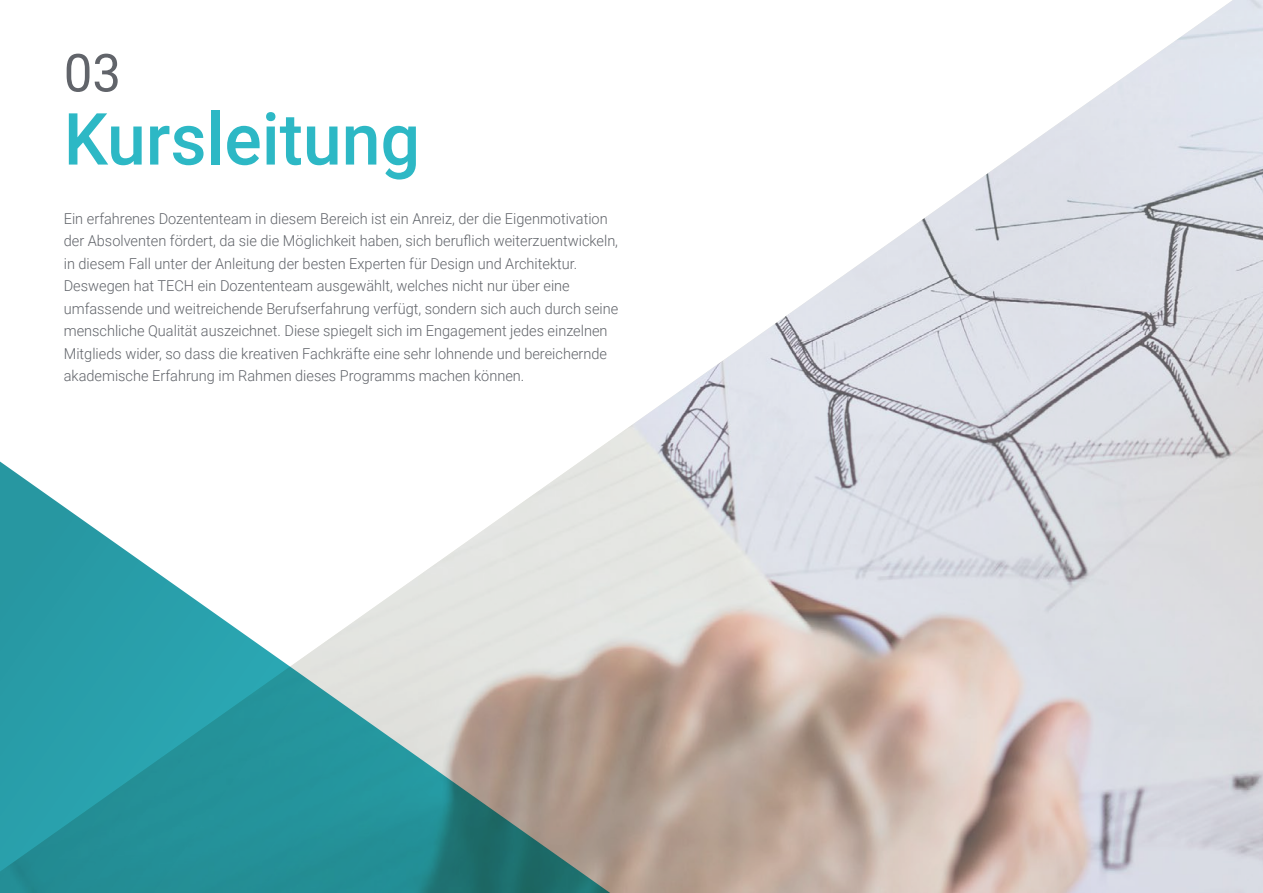
<style>
.page{position:relative;width:1263px;height:893px;background:#fff}
.page>*{position:absolute;margin:0;border:0;box-sizing:border-box;transform-origin:0 0}
.t1{font:500 72px "Roboto";color:#2db8c5}
.t2{font:52.5px "Roboto";color:#61646a}
.t3{font:300 15px/22.5px "Roboto";color:#61646a}
</style>
<div class="page">
<img style="left:602px;top:0;width:661px;height:893px">
<svg style="left:0;top:446px;width:640px;height:447px"></svg>
<h2 class="t2" style="left:64px;top:36px;width:59px">03</h2>
<h1 class="t1" style="left:64px;top:89px;width:358px">Kursleitung</h1>
<p class="t3" style="left:64px;top:207px;width:556px">Ein erfahrenes Dozententeam in diesem Bereich ist ein Anreiz, der die Eigenmotivation der Absolventen fördert, da sie die Möglichkeit haben, sich beruflich weiterzuentwickeln, in diesem Fall unter der Anleitung der besten Experten für Design und Architektur.<br>Deswegen hat TECH ein Dozententeam ausgewählt, welches nicht nur über eine umfassende und weitreichende Berufserfahrung verfügt, sondern sich auch durch seine menschliche Qualität auszeichnet. Diese spiegelt sich im Engagement jedes einzelnen Mitglieds wider, so dass die kreativen Fachkräfte eine sehr lohnende und bereichernde akademische Erfahrung im Rahmen dieses Programms machen können.</p>
</div>
